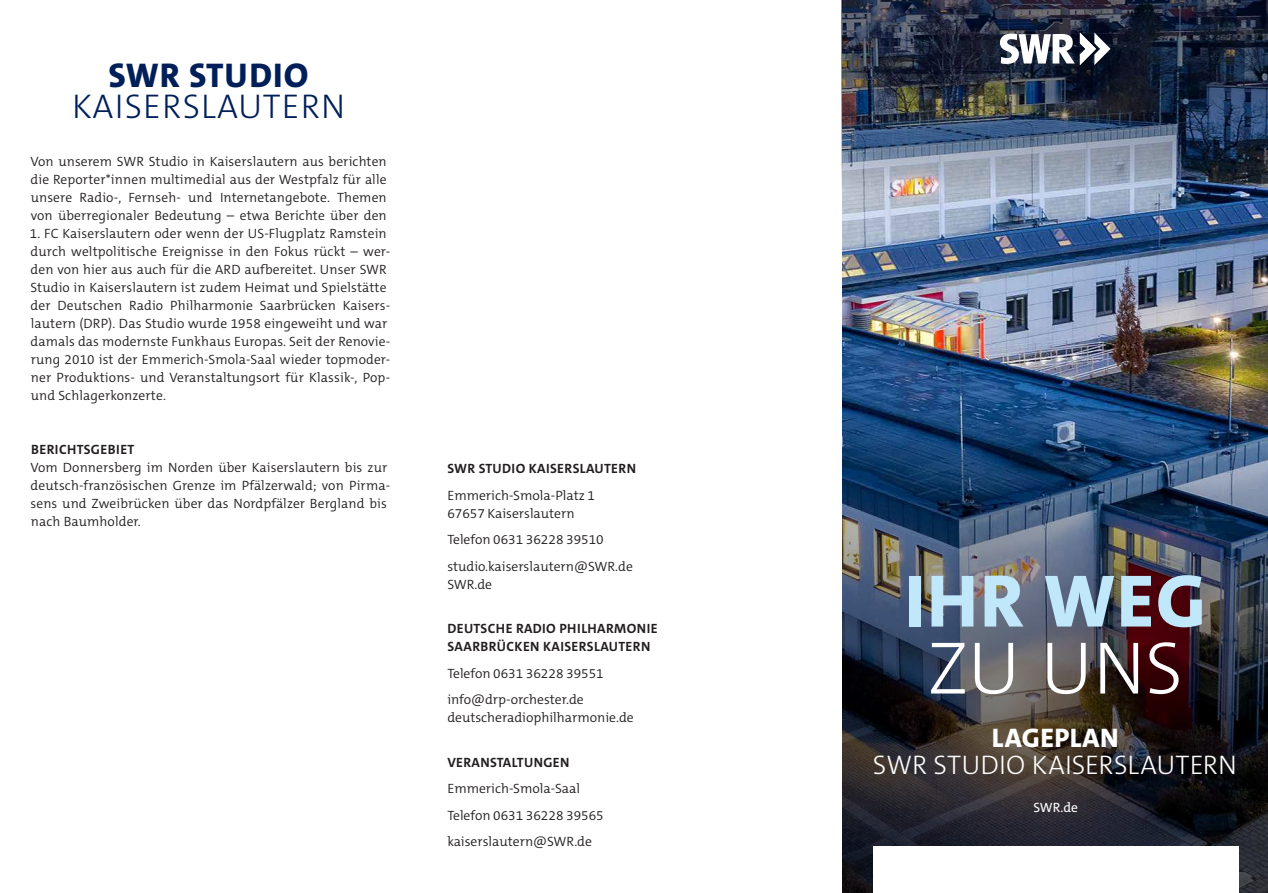
<style>
.page{position:relative;width:1268px;height:893px;background:#fff}
.page>*{position:absolute;margin:0;border:0;box-sizing:border-box;transform-origin:0 0}
.t1{font:800 75px "The Mix C5";letter-spacing:.02em;color:#c1e8fa}
.t2{font:300 75px "The Mix C5";color:#fff}
.t3{font:300 34.5px "The Mix C5";letter-spacing:.035em;color:#001f59}
.t4{font:800 34.5px "The Mix C5";letter-spacing:.03em;color:#001f59}
.t5{font:300 27px "The Mix C5";color:#fff}
.t6{font:800 27px "The Mix C5";letter-spacing:.02em;color:#fff}
.t7{font:300 13.5px/18px "The Mix C5";letter-spacing:.01em;color:#231f20}
.t8{font:700 13.5px/18px "The Mix C5";letter-spacing:.03em;color:#231f20}
.t9{font:13.5px "The Mix C5";color:#fff}
</style>
<div class="page">
<img style="left:842px;top:190px;width:425px;height:210px">
<img style="left:842px;top:400px;width:425px;height:493px">
<img style="left:841px;top:0;width:426px;height:190px">
<svg style="left:999px;top:33px;width:111px;height:32px"></svg>
<div style="left:872px;top:846px;width:366px;height:47px;background:#fff"></div>
<h2 class="t4" style="left:108px;top:53px;width:202px">SWR STUDIO</h2>
<h2 class="t3" style="left:72px;top:84px;width:274px">KAISERSLAUTERN</h2>
<p class="t7" style="left:30px;top:153px;width:358px;text-align:justify">Von unserem SWR Studio in Kaiserslautern aus berichten die Reporter*innen multimedial aus der Westpfalz für alle unsere Radio-, Fernseh- und Internetangebote. Themen von überregionaler Bedeutung – etwa Berichte über den</p>
<p class="t7" style="left:30px;top:225px;width:362px">1. FC Kaiserslautern oder wenn der US-Flugplatz Ramstein durch weltpolitische Ereignisse in den Fokus rückt – wer&shy;den von hier aus auch für die ARD aufbereitet. Unser SWR Studio in Kaiserslautern ist zudem Heimat und Spielstätte der Deutschen Radio Philharmonie Saarbrücken Kaisers&shy;lautern (DRP). Das Studio wurde 1958 eingeweiht und war damals das modernste Funkhaus Europas. Seit der Renovie&shy;rung 2010 ist der Emmerich-Smola-Saal wieder topmoder&shy;ner Produktions- und Veranstaltungsort für Klassik-, Pop&shy;und Schlagerkonzerte.</p>
<p class="t8" style="left:31px;top:441px;width:105px">BERICHTSGEBIET</p>
<p class="t7" style="left:30px;top:459px;width:361px">Vom Donnersberg im Norden über Kaiserslautern bis zur deutsch-französischen Grenze im Pfälzerwald; von Pirma&shy;sens und Zweibrücken über das Nordpfälzer Bergland bis nach Baumholder.</p>
<p class="t8" style="left:447px;top:460px;width:190px">SWR STUDIO KAISERSLAUTERN</p>
<p class="t7" style="left:447px;top:486px;width:149px">Emmerich-Smola-Platz 1<br>67657 Kaiserslautern</p>
<p class="t7" style="left:447px;top:526px;width:187px;line-height:26.5px">Telefon 0631 36228 39510 studio.kaiserslautern@SWR.de</p>
<p class="t7" style="left:447px;top:575px;width:46px">SWR.de</p>
<p class="t8" style="left:447px;top:620px;width:212px">DEUTSCHE RADIO PHILHARMONIE<br>SAARBRÜCKEN KAISERSLAUTERN</p>
<p class="t7" style="left:447px;top:660px;width:158px;line-height:26.5px">Telefon 0631 36228 39551 info@drp-orchester.de</p>
<p class="t7" style="left:447px;top:709px;width:188px">deutscheradiophilharmonie.de</p>
<p class="t8" style="left:447px;top:753px;width:124px">VERANSTALTUNGEN</p>
<p class="t7" style="left:447px;top:775px;width:158px;line-height:26.5px">Emmerich-Smola-Saal<br>Telefon 0631 36228 39565 kaiserslautern@SWR.de</p>
<h1 class="t1" style="left:904px;top:553px;width:303px">IHR WEG</h1>
<h1 class="t2" style="left:927px;top:620px;width:257px">ZU UNS</h1>
<h3 class="t6" style="left:991px;top:721px;width:128px">LAGEPLAN</h3>
<h3 class="t5" style="left:872px;top:747px;width:365px">SWR STUDIO KAISERSLAUTERN</h3>
<p class="t9" style="left:1033px;top:799px;width:46px">SWR.de</p>
</div>
